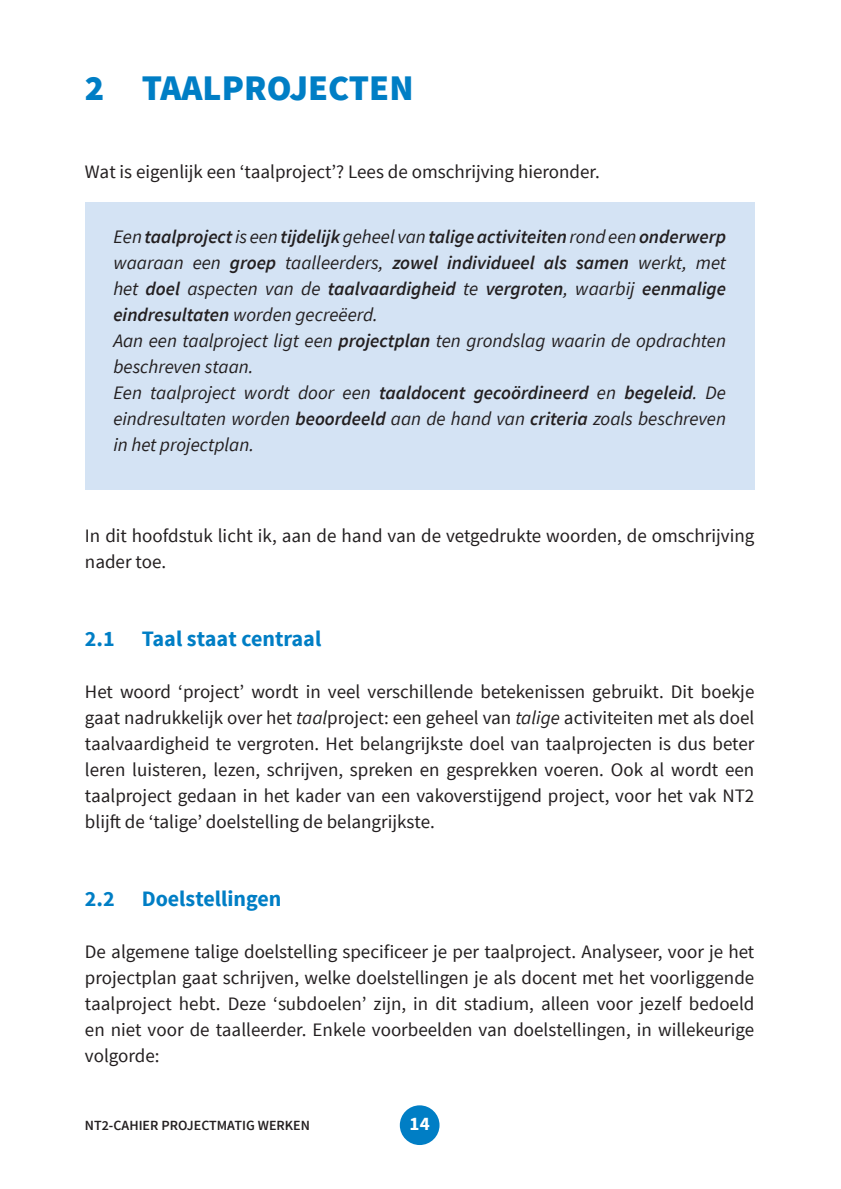
<style>
.page{position:relative;width:841px;height:1189px;background:#fff}
.page>*{position:absolute;margin:0;border:0;box-sizing:border-box;transform-origin:0 0}
.hoofdstuktitels{font:900 36px "Source Sans Pro";color:#007ec5}
.paragraaftitels{font:700 22px "Source Sans Pro";color:#007ec5}
.paragraaf{font:19px/26px "Source Sans Pro";color:#231f20;text-align:justify}
.paragraaf_met_grijze{font:italic 600 19px/26px "Source Sans Pro";color:#231f20;text-align:justify}
.paragraaf_met_grijze-2{font:italic 19px/26px "Source Sans Pro";color:#231f20}
.t1{font:700 19px "Source Sans Pro";color:#fff}
.t2{font:600 14px "Source Sans Pro";color:#231f20}
.s1{font-weight:400}
.s2{font-weight:600}
.s3{font-style:italic}
</style>
<div class="page">
<div style="left:400px;top:1105px;width:39px;height:40px;background:#007ec5;border-radius:50%"></div>
<div style="left:85px;top:203px;width:669px;height:157px;background:#d4e3f4"></div>
<div style="left:85px;top:359px;width:669px;height:131px;background:#d4e3f4"></div>
<p class="hoofdstuktitels" style="left:85px;top:64px;width:330px">2 TAALPROJECTEN</p>
<p class="paragraaf" style="left:85px;top:159px;width:516px">Wat is eigenlijk een ‘taalproject’? Lees de omschrijving hieronder.</p>
<p class="paragraaf_met_grijze" style="left:113px;top:223px;width:614px"><span class="s1">Een</span> taalproject <span class="s1">is een</span> tijdelijk <span class="s1">geheel van</span> taligeactiviteiten <span class="s1">rond een</span> onderwerp <span class="s1">waaraan een</span> groep <span class="s1">taalleerders,</span> zowel individueel als samen <span class="s1">werkt, met het</span> doel <span class="s1">aspecten van de</span> taalvaardigheid <span class="s1">te</span> vergroten<span class="s1">, waarbij</span> eenmalige eindresultaten <span class="s1">worden gecreëerd.</span></p>
<p class="paragraaf_met_grijze-2" style="left:113px;top:327px;width:614px">Aan een taalproject ligt een <span class="s2">projectplan</span> ten grondslag waarin de opdrachten beschreven staan.</p>
<p class="paragraaf_met_grijze-2" style="left:113px;top:379px;width:614px;text-align:justify">Een taalproject wordt door een <span class="s2">taaldocent gecoördineerd</span> en <span class="s2">begeleid</span>. De eindresultaten worden <span class="s2">beoordeeld</span> aan de hand van <span class="s2">criteria</span> zoals beschreven in het projectplan.</p>
<p class="paragraaf" style="left:85px;top:523px;width:671px">In dit hoofdstuk licht ik, aan de hand van de vetgedrukte woorden, de omschrijving nader toe.</p>
<p class="paragraaftitels" style="left:85px;top:624px;width:238px">2.1 Taal staat centraal</p>
<p class="paragraaf" style="left:85px;top:679px;width:671px">Het woord ‘project’ wordt in veel verschillende betekenissen gebruikt. Dit boekje gaat nadrukkelijk over het <span class="s3">taal</span>project: een geheel van <span class="s3">talige</span> activiteiten met als doel taalvaardigheid te vergroten. Het belangrijkste doel van taalprojecten is dus beter leren luisteren, lezen, schrijven, spreken en gesprekken voeren. Ook al wordt een taalproject gedaan in het kader van een vakoverstijgend project, voor het vak NT2 blijft de ‘talige’ doelstelling de belangrijkste.</p>
<p class="paragraaftitels" style="left:85px;top:884px;width:198px">2.2 Doelstellingen</p>
<p class="paragraaf" style="left:85px;top:939px;width:671px">De algemene talige doelstelling specificeer je per taalproject. Analyseer, voor je het projectplan gaat schrijven, welke doelstellingen je als docent met het voorliggende taalproject hebt. Deze ‘subdoelen’ zijn, in dit stadium, alleen voor jezelf bedoeld en niet voor de taalleerder. Enkele voorbeelden van doelstellingen, in willekeurige volgorde:</p>
<p class="t2" style="left:85px;top:1116px;width:226px">NT2-CAHIER PROJECTMATIG WERKEN</p>
<p class="t1" style="left:409px;top:1111px;width:22px">14</p>
</div>
